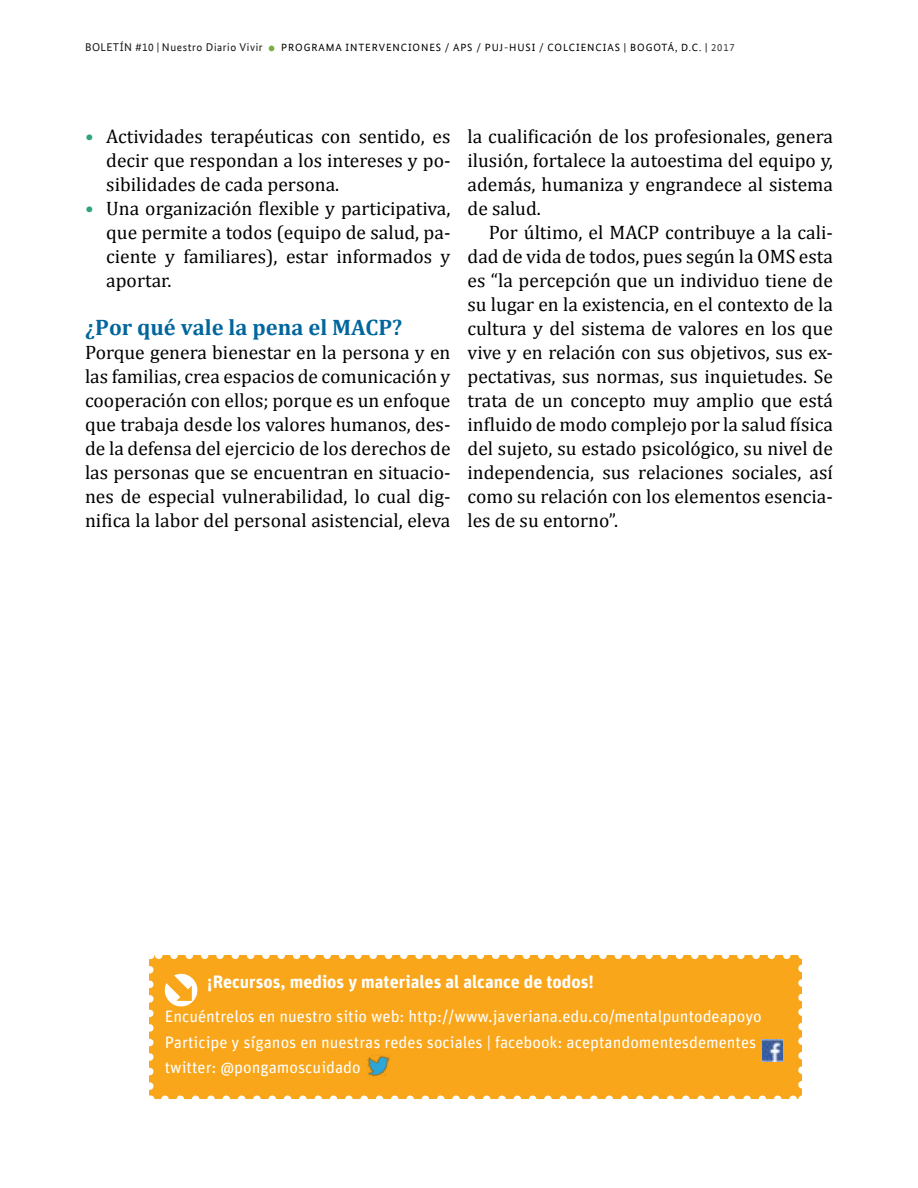
<style>
.page{position:relative;width:918px;height:1188px;background:#fff}
.page>*{position:absolute;margin:0;border:0;box-sizing:border-box;transform-origin:0 0}
.t1{font:700 22.5px "Cambria";color:#00669d}
.t2{font:19.5px/24px "Cambria";color:#000;text-align:justify}
.t3{font:700 18px "Unit Rounded OT";color:#fff}
.t4{font:16.5px/25.5px "Unit Rounded OT";color:#fff}
.t5{font:11.25px "Bundes Sans Office";letter-spacing:.05em;color:#1a1a1a}
.t6{font:10.5px "Bundes Sans Office";letter-spacing:.085em;color:#000}
.s1{color:#333}
.s2{color:#2fa67a}
</style>
<div class="page">
<div style="left:150px;top:955px;width:652px;height:144px;background:#faa61a"></div>
<svg style="left:165px;top:1095px;width:629px;height:4px"></svg>
<svg style="left:157px;top:955px;width:630px;height:4px"></svg>
<svg style="left:149px;top:970px;width:5px;height:129px"></svg>
<svg style="left:798px;top:955px;width:4px;height:130px"></svg>
<svg style="left:164px;top:974px;width:33px;height:32px"></svg>
<svg style="left:269px;top:46px;width:5px;height:5px"></svg>
<img style="left:762px;top:1040px;width:21px;height:21px">
<img style="left:367px;top:1055px;width:23px;height:22px">
<p class="t5" style="left:85px;top:41px;width:179px">BOLETÍN #10 | Nuestro Diario Vivir</p>
<p class="t6" style="left:281px;top:41px;width:455px">PROGRAMA INTERVENCIONES / APS / PUJ-HUSI / COLCIENCIAS | BOGOTÁ, D.C. | <span class="s1">2017</span></p>
<p class="t2" style="left:106px;top:124px;width:346px;text-indent:-21px"><span class="s2">•</span> Actividades terapéuticas con sentido, es decir que respondan a los intereses y po&shy;sibilidades de cada persona.</p>
<p class="t2" style="left:106px;top:196px;width:346px;text-indent:-21px"><span class="s2">•</span> Una organización flexible y participativa, que permite a todos (equipo de salud, pa&shy;ciente y familiares), estar informados y aportar.</p>
<p class="t1" style="left:85px;top:311px;width:319px">¿Por qué vale la pena el MACP?</p>
<p class="t2" style="left:85px;top:340px;width:367px">Porque genera bienestar en la persona y en las familias, crea espacios de comunicación y cooperación con ellos; porque es un enfoque que trabaja desde los valores humanos, des&shy;de la defensa del ejercicio de los derechos de las personas que se encuentran en situacio&shy;nes de especial vulnerabilidad, lo cual dig&shy;nifica la labor del personal asistencial, eleva</p>
<p class="t2" style="left:468px;top:124px;width:367px">la cualificación de los profesionales, genera ilusión, fortalece la autoestima del equipo y, además, humaniza y engrandece al sistema de salud.</p>
<p class="t2" style="left:468px;top:220px;width:367px;text-indent:21px">Por último, el MACP contribuye a la cali&shy;dad de vida de todos, pues según la OMS esta es “la percepción que un individuo tiene de su lugar en la existencia, en el contexto de la cultura y del sistema de valores en los que vive y en relación con sus objetivos, sus ex&shy;pectativas, sus normas, sus inquietudes. Se trata de un concepto muy amplio que está influido de modo complejo por la salud física del sujeto, su estado psicológico, su nivel de independencia, sus relaciones sociales, así como su relación con los elementos esencia&shy;les de su entorno”.</p>
<p class="t3" style="left:207px;top:971px;width:388px">¡Recursos, medios y materiales al alcance de todos!</p>
<p class="t4" style="left:165px;top:1004px;width:599px">Encuéntrelos en nuestro sitio web: http://www.javeriana.edu.co/mentalpuntodeapoyo<br>Participe y síganos en nuestras redes sociales | facebook: aceptandomentesdementes twitter: @pongamoscuidado</p>
</div>
